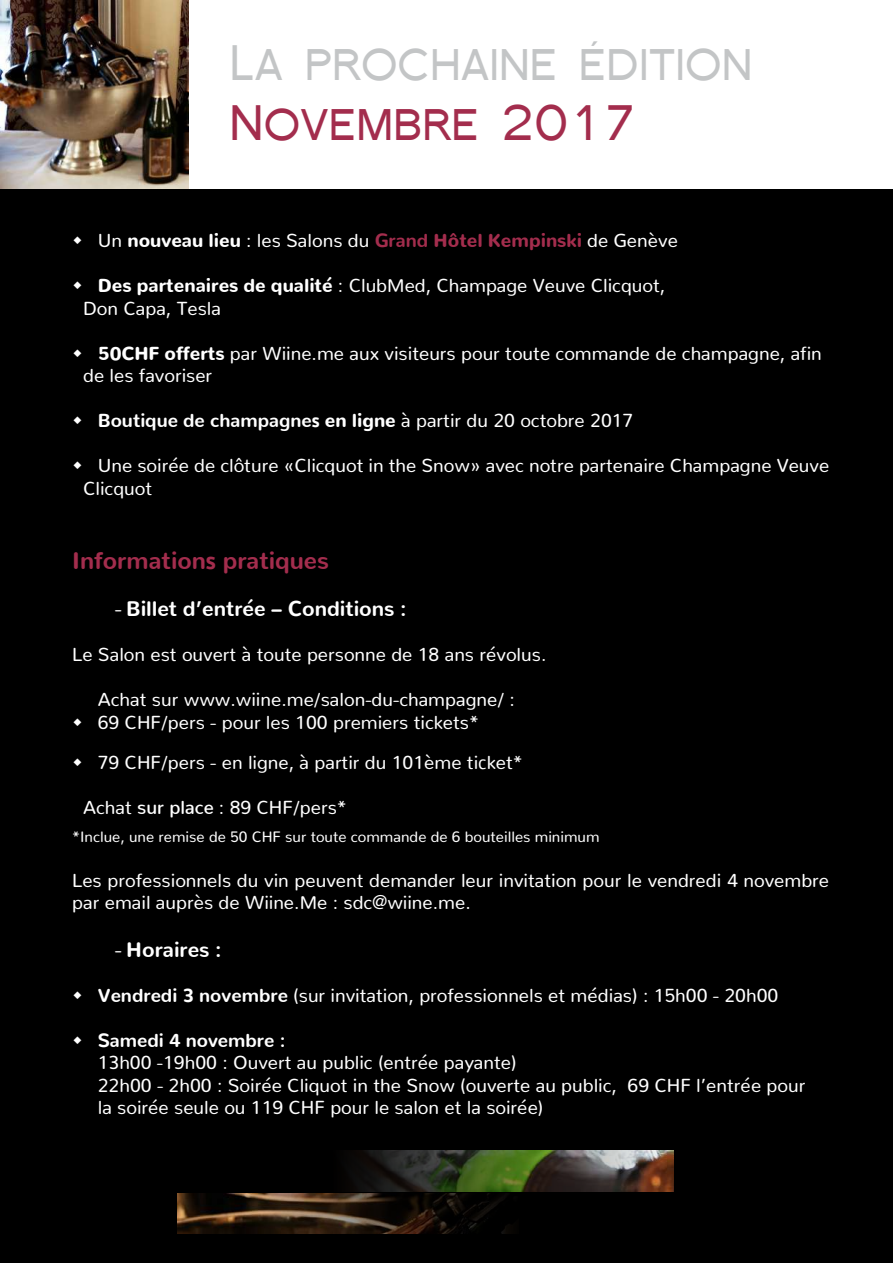
<style>
.page{position:relative;width:893px;height:1263px;background:#000}
.page>*{position:absolute;margin:0;border:0;box-sizing:border-box;transform-origin:0 0}
.t1{font:49.5px "Florencesans SC";color:#c3c5c6}
.t2{font:49.5px "Florencesans SC";color:#a32d4d}
.t3{font:800 24px "Nunito";color:#a32d4d}
.t4{font:800 21px "Nunito";color:#fff}
.t5{font:18.75px/22.5px "Nunito";color:#fff}
.t6{font:800 18.75px "Nunito";color:#fff}
.t7{font:15px "Nunito";color:#fff}
.s1{font-weight:900}
.s2{font-weight:800;color:#a32d4d}
.s3{font-weight:900;color:#a32d4d}
.s4{font-weight:800}
.s5{font-family:"PT Sans";font-weight:700}
.s6{font-weight:400}
.s7{font-family:"PT Sans"}
.s8{font-weight:600}
</style>
<div class="page">
<div style="left:0;top:0;width:893px;height:188px;background:#fff"></div>
<img style="left:0;top:0;width:188px;height:188px">
<img style="left:178px;top:1193px;width:332px;height:40px">
<img style="left:349px;top:1151px;width:325px;height:40px">
<h1 class="t1" style="left:230px;top:37px;width:524px">La prochaine édition</h1>
<h1 class="t2" style="left:230px;top:96px;width:407px">Novembre 2017</h1>
<p class="t5" style="left:98px;top:228px;width:582px">Un <span class="s1">nouveau lieu</span> : les Salons du <span class="s2">Grand</span> <span class="s3">Hôtel Kempinski</span> de Genève</p>
<p class="t5" style="left:83px;top:273px;width:584px;text-indent:15px"><span class="s1">Des partenaires de qualité</span> : ClubMed, Champage Veuve Clicquot,<br>Don Capa, Tesla</p>
<p class="t5" style="left:83px;top:340px;width:740px;text-indent:15px"><span class="s1">50CHF offerts</span> par Wiine.me aux visiteurs pour toute commande de champagne, afin de les favoriser</p>
<p class="t5" style="left:98px;top:408px;width:537px"><span class="s4">Boutique de champagne</span><span class="s5">s</span> <span class="s1">en ligne</span> à partir du 20 octobre 2017</p>
<p class="t5" style="left:83px;top:453px;width:748px;text-indent:15px">Une soirée de clôture «Clicquot in the Snow» avec notre partenaire Champagne Veuve<br>Clicquot</p>
<p class="t3" style="left:72px;top:538px;width:258px">Information<span class="s5">s</span> pratiques</p>
<p class="t4" style="left:115px;top:590px;width:293px"><span class="s6">-</span> Billet d’entrée – Conditions :</p>
<p class="t5" style="left:72px;top:642px;width:476px">Le Salon est ouvert à toute personne de 18 ans révolus.</p>
<p class="t5" style="left:98px;top:687px;width:419px">Achat sur www.wiine.me/salon-du-champagne/ :<br>69 CHF/pers - pour les 100 premiers tickets*</p>
<p class="t5" style="left:98px;top:749px;width:426px">79 CHF/pers - en ligne, à partir du 101ème ti<span class="s7">c</span>ket*</p>
<p class="t5" style="left:83px;top:794px;width:265px">Achat <span class="s8">sur place</span> : 89 CHF/pers*</p>
<p class="t7" style="left:72px;top:823px;width:529px">*Inclue, une remise de 50 CHF sur toute commande de 6 bouteilles minimum</p>
<p class="t5" style="left:72px;top:867px;width:758px">Les professionnels du vin peuvent demander leur invitation pour le vendredi 4 novembre par email auprès de Wiine.Me : sdc@wiine.me.</p>
<p class="t4" style="left:115px;top:930px;width:108px"><span class="s6">-</span> Horaires :</p>
<p class="t5" style="left:98px;top:982px;width:682px"><span class="s4">Vendredi 3 novembre</span> (sur invitation, professionnels et médias) : 15h00 - 20h00</p>
<p class="t6" style="left:98px;top:1023px;width:189px">Samedi 4 novembre :</p>
<p class="t5" style="left:98px;top:1049px;width:709px">13h00 -19h00 : Ouvert au public (entrée payante)<br>22h00 - 2h00 : Soirée Cliquot in the Snow (ouverte au public, 69 CHF l’entrée pour la soirée seule ou 119 CHF pour le salon et la soirée)</p>
</div>
